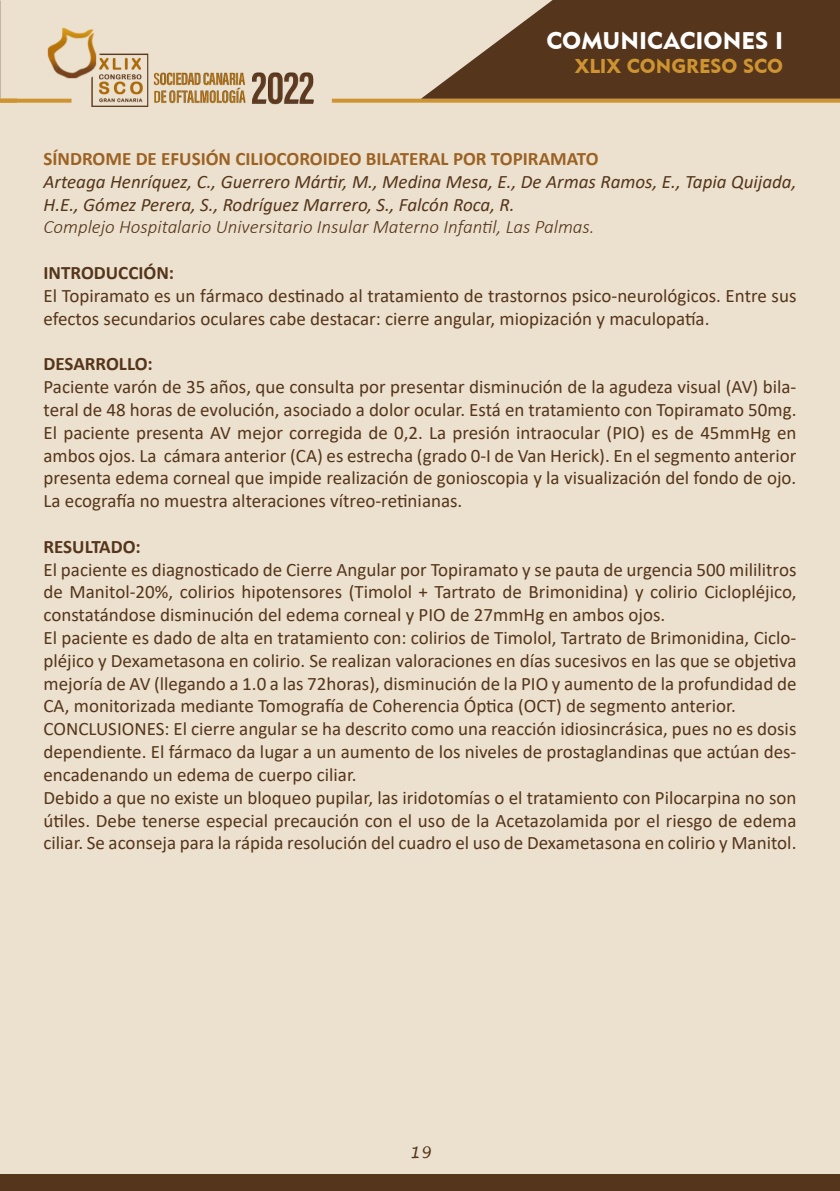
<style>
.page{position:relative;width:840px;height:1191px;background:#fff}
.page>*{position:absolute;margin:0;border:0;box-sizing:border-box;transform-origin:0 0}
.t1{font:24px "Geometric 415 BT Black A";color:#fff}
.t2{font:20px "Geometric 415 BT Black A";color:#ce9431}
.t3{font:19px/22.8px "Calibri";color:#55351b;text-align:justify}
.t4{font:italic 19px/22.8px "Calibri";color:#55351b}
.t5{font:italic 300 19px "Calibri";color:#55351b}
.t6{font:700 19px "Calibri";color:#9c6224}
.t7{font:700 19px "Calibri";color:#55351b}
.t8{font:italic 16px "Lucida Handwriting";color:#55351b}
</style>
<div class="page">
<div style="left:0;top:0;width:839px;height:1191px;background:#ece1ce"></div>
<svg style="left:331px;top:99px;width:508px;height:4px;background:#d09a3d"></svg>
<svg style="left:421px;top:0;width:418px;height:99px;fill:#55351b"></svg>
<img style="left:36px;top:27px;width:278px;height:80px">
<svg style="left:0;top:99px;width:71px;height:4px"></svg>
<div style="left:0;top:1174px;width:839px;height:17px;background:#55351b"></div>
<p class="t1" style="left:546px;top:26px;width:238px">COMUNICACIONES I</p>
<p class="t2" style="left:574px;top:54px;width:210px">XLIX CONGRESO SCO</p>
<p class="t6" style="left:43px;top:145px;width:556px">SÍNDROME DE EFUSIÓN CILIOCOROIDEO BILATERAL POR TOPIRAMATO</p>
<p class="t4" style="left:43px;top:169px;width:754px">Arteaga Henríquez, C., Guerrero Mártir, M., Medina Mesa, E., De Armas Ramos, E., Tapia Quijada,<br>H.E., Gómez Perera, S., Rodríguez Marrero, S., Falcón Roca, R.</p>
<p class="t5" style="left:43px;top:215px;width:552px">Complejo Hospitalario Universitario Insular Materno Infantil, Las Palmas.</p>
<p class="t7" style="left:43px;top:259px;width:132px">INTRODUCCIÓN:</p>
<p class="t3" style="left:43px;top:284px;width:754px">El Topiramato es un fármaco destinado al tratamiento de trastornos psico-neurológicos. Entre sus efectos secundarios oculares cabe destacar: cierre angular, miopización y maculopatía.</p>
<p class="t7" style="left:43px;top:350px;width:111px">DESARROLLO:</p>
<p class="t3" style="left:43px;top:375px;width:754px">Paciente varón de 35 años, que consulta por presentar disminución de la agudeza visual (AV) bila&shy;teral de 48 horas de evolución, asociado a dolor ocular. Está en tratamiento con Topiramato 50mg.</p>
<p class="t3" style="left:43px;top:420px;width:754px">El paciente presenta AV mejor corregida de 0,2. La presión intraocular (PIO) es de 45mmHg en ambos ojos. La cámara anterior (CA) es estrecha (grado 0-I de Van Herick). En el segmento anterior presenta edema corneal que impide realización de gonioscopia y la visualización del fondo de ojo.<br>La ecografía no muestra alteraciones vítreo-retinianas.</p>
<p class="t7" style="left:43px;top:533px;width:99px">RESULTADO:</p>
<p class="t3" style="left:43px;top:557px;width:754px">El paciente es diagnosticado de Cierre Angular por Topiramato y se pauta de urgencia 500 mililitros de Manitol-20%, colirios hipotensores (Timolol + Tartrato de Brimonidina) y colirio Ciclopléjico, constatándose disminución del edema corneal y PIO de 27mmHg en ambos ojos.</p>
<p class="t3" style="left:43px;top:626px;width:754px">El paciente es dado de alta en tratamiento con: colirios de Timolol, Tartrato de Brimonidina, Ciclo&shy;pléjico y Dexametasona en colirio. Se realizan valoraciones en días sucesivos en las que se objetiva mejoría de AV (llegando a 1.0 a las 72horas), disminución de la PIO y aumento de la profundidad de CA, monitorizada mediante Tomografía de Coherencia Óptica (OCT) de segmento anterior.</p>
<p class="t3" style="left:43px;top:717px;width:754px">CONCLUSIONES: El cierre angular se ha descrito como una reacción idiosincrásica, pues no es dosis dependiente. El fármaco da lugar a un aumento de los niveles de prostaglandinas que actúan des&shy;encadenando un edema de cuerpo ciliar.</p>
<p class="t3" style="left:43px;top:785px;width:754px">Debido a que no existe un bloqueo pupilar, las iridotomías o el tratamiento con Pilocarpina no son útiles. Debe tenerse especial precaución con el uso de la Acetazolamida por el riesgo de edema ciliar. Se aconseja para la rápida resolución del cuadro el uso de Dexametasona en colirio y Manitol.</p>
<p class="t8" style="left:409px;top:1142px;width:23px">19</p>
</div>
